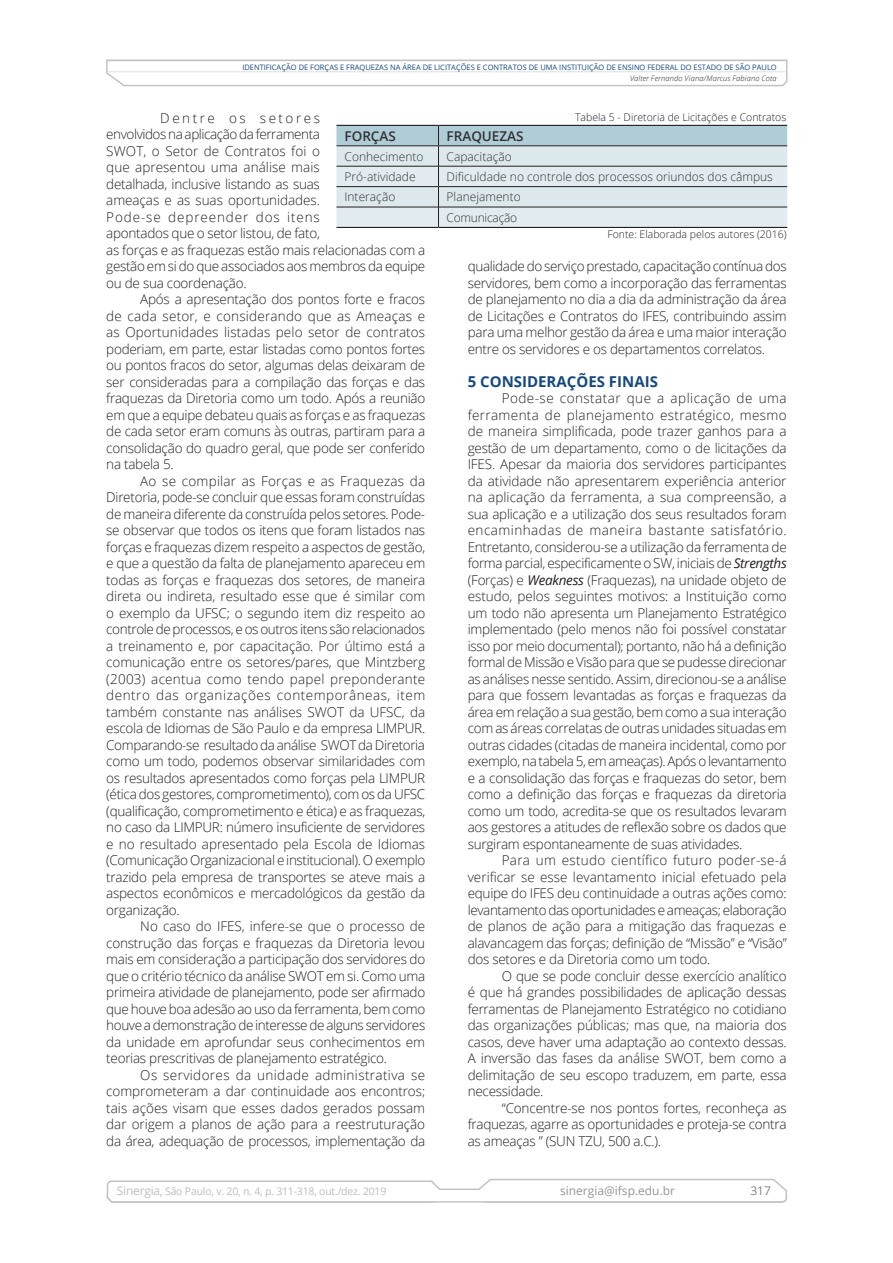
<style>
.page{position:relative;width:893px;height:1263px;background:#fff}
.page>*{position:absolute;margin:0;border:0;box-sizing:border-box;transform-origin:0 0}
.t1{font:700 15px "Open Sans";color:#15497e}
.t2{font:300 13.5px/16.5px "Open Sans";letter-spacing:-.02em;color:#231f20;text-align:justify}
.t3{font:600 13.5px "Open Sans";color:#313232}
.t4{font:300 12px/20.2px "Open Sans";color:#313232}
.t5{font:12px "Open Sans";color:#939598}
.t6{font:12px "Open Sans";color:#808285}
.t7{font:300 10.5px "Open Sans";color:#231f20}
.t8{font:10.5px "Open Sans";letter-spacing:-.02em;color:#bcbdc0}
.t9{font:7.5px "Open Sans";color:#15497e}
.t10{font:italic 300 7.5px "Open Sans";letter-spacing:.02em;color:#231f20}
.s1{font-weight:400;font-style:italic}
.s2{font-size:12px}
</style>
<div class="page">
<svg style="left:106px;top:1178px;width:682px;height:25px"></svg>
<div style="left:429px;top:1190px;width:59px;height:11px;background:#fff"></div>
<svg style="left:106px;top:59px;width:682px;height:28px"></svg>
<svg style="left:336px;top:126px;width:451px;height:101px;background:#d0dde3"></svg>
<hr style="left:336px;top:227px;width:102px;height:1px;background:#231f20">
<hr style="left:438px;top:227px;width:349px;height:1px;background:#231f20">
<hr style="left:336px;top:125px;width:102px;height:1px;background:#231f20">
<hr style="left:438px;top:125px;width:349px;height:1px;background:#231f20">
<hr style="left:336px;top:145px;width:102px;height:1px;background:#231f20">
<hr style="left:438px;top:145px;width:349px;height:1px;background:#231f20">
<p class="t9" style="left:242px;top:62px;width:536px">IDENTI FI CAÇÃO DE FORÇAS E FRAQUEZAS NA ÁREA DE LI CITAÇÕES E CONTRATOS DE UMA INSTITUI ÇÃO DE E NSI NO FEDERAL DO ESTADO DE SÃO PAULO</p>
<p class="t10" style="left:630px;top:73px;width:148px">Valter Fernando Viana/Marcus Fabiano Cota</p>
<p class="t2" style="left:106px;top:109px;width:320px;text-align:left;text-indent:54px">Dentre os setores<br>envolvidos na aplicação da ferramenta<br>SWOT, o Setor de Contratos foi o<br>que apresentou uma análise mais<br>detalhada, inclusive listando as suas<br>ameaças e as suas oportunidades.<br>Pode-se depreender dos itens<br>apontados que o setor listou, de fato,<br>as forças e as fraquezas estão mais relacionadas com a gestão em si do que associados aos membros da equipe ou de sua coordenação.</p>
<p class="t2" style="left:106px;top:291px;width:320px;text-indent:34px">Após a apresentação dos pontos forte e fracos de cada setor, e considerando que as Ameaças e as Oportunidades listadas pelo setor de contratos poderiam, em parte, estar listadas como pontos fortes ou pontos fracos do setor, algumas delas deixaram de ser consideradas para a compilação das forças e das fraquezas da Diretoria como um todo. Após a reunião em que a equipe debateu quais as forças e as fraquezas de cada setor eram comuns às outras, partiram para a consolidação do quadro geral, que pode ser conferido na tabela 5.</p>
<p class="t2" style="left:106px;top:472px;width:321px;text-indent:34px">Ao se compilar as Forças e as Fraquezas da Diretoria, pode-se concluir que essas foram construídas de maneira diferente da construída pelos setores. Pode&shy;se observar que todos os itens que foram listados nas forças e fraquezas dizem respeito a aspectos de gestão, e que a questão da falta de planejamento apareceu em todas as forças e fraquezas dos setores, de maneira direta ou indireta, resultado esse que é similar com o exemplo da UFSC; o segundo item diz respeito ao controle de processos, e os outros itens são relacionados a treinamento e, por capacitação. Por último está a comunicação entre os setores/pares, que Mintzberg (2003) acentua como tendo papel preponderante dentro das organizações contemporâneas, item também constante nas análises SWOT da UFSC, da escola de Idiomas de São Paulo e da empresa LIMPUR.<br>Comparando-se resultado da análise SWOT da Diretoria como um todo, podemos observar similaridades com os resultados apresentados como forças pela LIMPUR (ética dos gestores, comprometimento), com os da UFSC (qualificação, comprometimento e ética) e as fraquezas, no caso da LIMPUR: número insuficiente de servidores e no resultado apresentado pela Escola de Idiomas (Comunicação Organizacional e institucional). O exemplo trazido pela empresa de transportes se ateve mais a aspectos econômicos e mercadológicos da gestão da organização.</p>
<p class="t2" style="left:106px;top:918px;width:321px;text-indent:34px">No caso do IFES, infere-se que o processo de construção das forças e fraquezas da Diretoria levou mais em consideração a participação dos servidores do que o critério técnico da análise SWOT em si. Como uma primeira atividade de planejamento, pode ser afirmado que houve boa adesão ao uso da ferramenta, bem como houve a demonstração de interesse de alguns servidores da unidade em aprofundar seus conhecimentos em teorias prescritivas de planejamento estratégico.</p>
<p class="t2" style="left:106px;top:1066px;width:320px;text-indent:34px">Os servidores da unidade administrativa se comprometeram a dar continuidade aos encontros; tais ações visam que esses dados gerados possam dar origem a planos de ação para a reestruturação da área, adequação de processos, implementação da</p>
<p class="t7" style="left:575px;top:110px;width:213px">Tabela 5 - Diretoria de Licitações e Contratos</p>
<p class="t3" style="left:345px;top:127px;width:53px">FORÇAS</p>
<p class="t3" style="left:447px;top:127px;width:79px">FRAQUEZAS</p>
<p class="t4" style="left:345px;top:146px;width:80px">Conhecimento</p>
<p class="t4" style="left:447px;top:146px;width:67px">Capacitação</p>
<p class="t4" style="left:345px;top:166px;width:73px">Pró-atividade</p>
<p class="t4" style="left:447px;top:166px;width:328px">Dificuldade no controle dos processos oriundos dos câmpus</p>
<p class="t4" style="left:345px;top:187px;width:52px">Interação</p>
<p class="t4" style="left:447px;top:187px;width:76px">Planejamento<br>Comunicação</p>
<p class="t7" style="left:607px;top:227px;width:181px">Fonte: Elaborada pelos autores (2016)</p>
<p class="t2" style="left:468px;top:258px;width:320px">qualidade do serviço prestado, capacitação contínua dos servidores, bem como a incorporação das ferramentas de planejamento no dia a dia da administração da área de Licitações e Contratos do IFES, contribuindo assim para uma melhor gestão da área e uma maior interação entre os servidores e os departamentos correlatos.</p>
<p class="t1" style="left:468px;top:371px;width:24px">5 CON</p>
<p class="t1" style="left:514px;top:371px;width:146px">SID ERAÇÕES FINAI S</p>
<p class="t2" style="left:468px;top:390px;width:321px;text-indent:34px">Pode-se constatar que a aplicação de uma ferramenta de planejamento estratégico, mesmo de maneira simplificada, pode trazer ganhos para a gestão de um departamento, como o de licitações da IFES. Apesar da maioria dos servidores participantes da atividade não apresentarem experiência anterior na aplicação da ferramenta, a sua compreensão, a sua aplicação e a utilização dos seus resultados foram encaminhadas de maneira bastante satisfatório.<br>Entretanto, considerou-se a utilização da ferramenta de forma parcial, especificamente o SW, iniciais de <span class="s1">Strengths </span>(Forças) e <span class="s1">Weakness</span> (Fraquezas), na unidade objeto de estudo, pelos seguintes motivos: a Instituição como um todo não apresenta um Planejamento Estratégico implementado (pelo menos não foi possível constatar isso por meio documental); portanto, não há a definição formal de Missão e Visão para que se pudesse direcionar as análises nesse sentido. Assim, direcionou-se a análise para que fossem levantadas as forças e fraquezas da área em relação a sua gestão, bem como a sua interação com as áreas correlatas de outras unidades situadas em outras cidades (citadas de maneira incidental, como por exemplo, na tabela 5, em ameaças). Após o levantamento e a consolidação das forças e fraquezas do setor, bem como a definição das forças e fraquezas da diretoria como um todo, acredita-se que os resultados levaram aos gestores a atitudes de reflexão sobre os dados que surgiram espontaneamente de suas atividades.</p>
<p class="t2" style="left:468px;top:852px;width:320px;text-indent:34px">Para um estudo científico futuro poder-se-á verificar se esse levantamento inicial efetuado pela equipe do IFES deu continuidade a outras ações como: levantamento das oportunidades e ameaças; elaboração de planos de ação para a mitigação das fraquezas e alavancagem das forças; definição de “Missão” e “Visão” dos setores e da Diretoria como um todo.</p>
<p class="t2" style="left:468px;top:967px;width:320px;text-indent:34px">O que se pode concluir desse exercício analítico é que há grandes possibilidades de aplicação dessas ferramentas de Planejamento Estratégico no cotidiano das organizações públicas; mas que, na maioria dos casos, deve haver uma adaptação ao contexto dessas.<br>A inversão das fases da análise SWOT, bem como a delimitação de seu escopo traduzem, em parte, essa necessidade.</p>
<p class="t2" style="left:468px;top:1099px;width:321px;text-indent:34px">“Concentre-se nos pontos fortes, reconheça as fraquezas, agarre as oportunidades e proteja-se contra as ameaças ” (SUN TZU, 500 a.C.).</p>
<p class="t8" style="left:117px;top:1184px;width:271px"><span class="s2">SINERGIA,</span> SÃO PAULO, V. 20, N. 4, P. 311-318, OUT./DEZ. 2019</p>
<p class="t5" style="left:560px;top:1183px;width:117px">SINERGIA@IFSP.EDU.BR</p>
<p class="t6" style="left:750px;top:1183px;width:22px">317</p>
</div>
